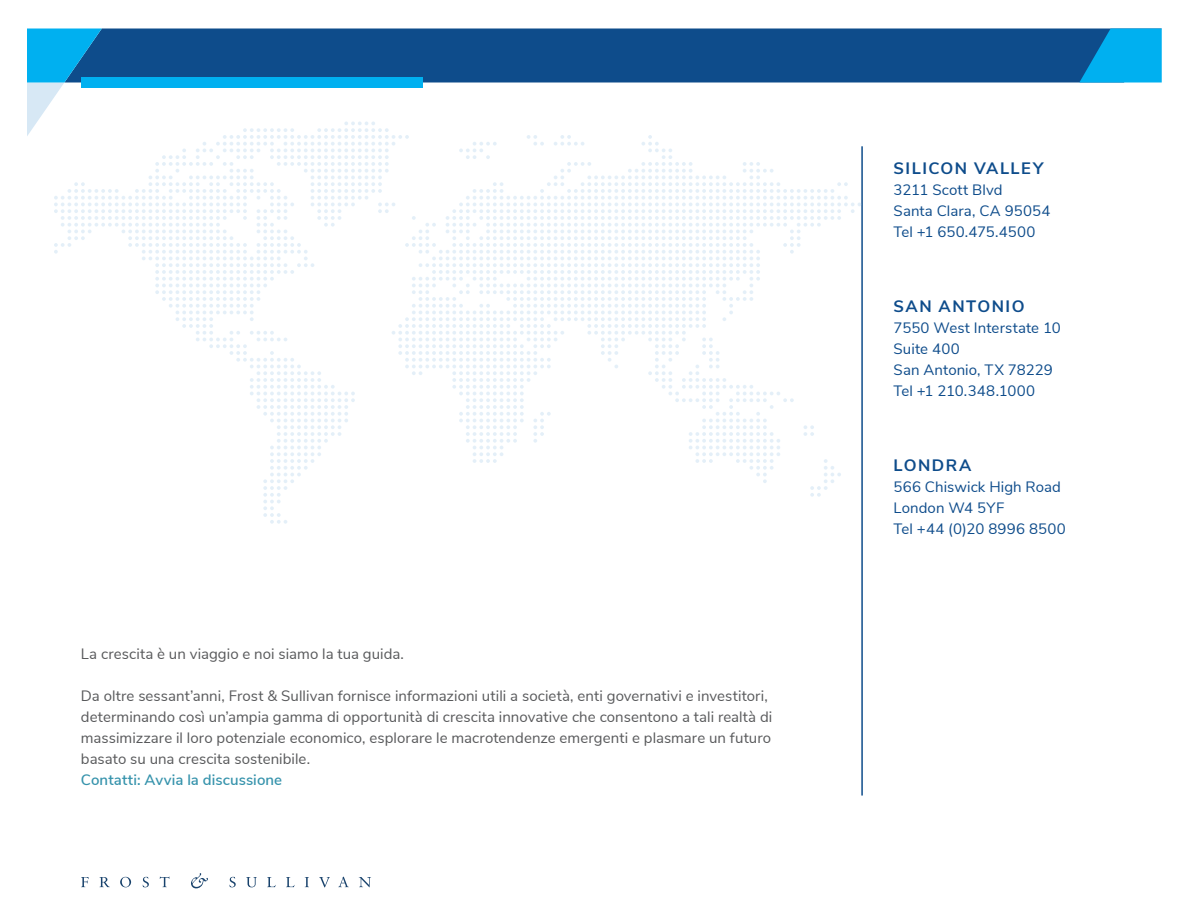
<style>
.page{position:relative;width:1188px;height:918px;background:#fff}
.page>*{position:absolute;margin:0;border:0;box-sizing:border-box;transform-origin:0 0}
.t1{font:700 16.5px "Nunito Sans";letter-spacing:.085em;color:#0e4c8b}
.t2{font:15px/21px "Nunito Sans";letter-spacing:.005em;color:#58595b}
.t3{font:15px/21px "Nunito Sans";letter-spacing:.005em;color:#0e4c8b}
.t4{font:600 15px "Nunito Sans";letter-spacing:.005em;color:#3693ac}
</style>
<div class="page">
<div style="left:861px;top:28px;width:301px;height:54px;background:#0e4c8b"></div>
<svg style="left:1079px;top:29px;width:83px;height:54px;background:#059ddc"></svg>
<svg style="left:81px;top:877px;width:8px;height:10px"></svg>
<svg style="left:100px;top:877px;width:10px;height:10px"></svg>
<svg style="left:120px;top:877px;width:11px;height:10px"></svg>
<svg style="left:143px;top:877px;width:6px;height:10px"></svg>
<svg style="left:160px;top:877px;width:9px;height:10px"></svg>
<svg style="left:229px;top:877px;width:7px;height:10px"></svg>
<svg style="left:246px;top:877px;width:11px;height:10px"></svg>
<svg style="left:267px;top:877px;width:9px;height:10px"></svg>
<svg style="left:286px;top:877px;width:9px;height:10px"></svg>
<svg style="left:305px;top:877px;width:4px;height:10px"></svg>
<svg style="left:319px;top:877px;width:11px;height:10px"></svg>
<svg style="left:338px;top:877px;width:11px;height:10px"></svg>
<svg style="left:359px;top:877px;width:12px;height:10px"></svg>
<svg style="left:191px;top:873px;width:17px;height:15px"></svg>
<hr style="left:861px;top:146px;width:2px;height:650px;background:#0e4c8b">
<svg style="left:27px;top:28px;width:834px;height:496px"></svg>
<p class="t2" style="left:81px;top:642px;width:325px">La crescita è un viaggio e noi siamo la tua guida.</p>
<p class="t2" style="left:81px;top:684px;width:693px">Da oltre sessant’anni, Frost &amp; Sullivan fornisce informazioni utili a società, enti governativi e investitori, determinando così un’ampia gamma di opportunità di crescita innovative che consentono a tali realtà di massimizzare il loro potenziale economico, esplorare le macrotendenze emergenti e plasmare un futuro basato su una crescita sostenibile.</p>
<p class="t4" style="left:81px;top:768px;width:203px">Contatti: Avvia la discussione</p>
<p class="t1" style="left:894px;top:156px;width:151px">SILICON VALLEY</p>
<p class="t3" style="left:894px;top:179px;width:158px">3211 Scott Blvd<br>Santa Clara, CA 95054<br>Tel +1 650.475.4500</p>
<p class="t1" style="left:894px;top:294px;width:132px">SAN ANTONIO</p>
<p class="t3" style="left:894px;top:317px;width:169px">7550 West Interstate 10<br>Suite 400<br>San Antonio, TX 78229<br>Tel +1 210.348.1000</p>
<p class="t1" style="left:894px;top:453px;width:79px">LONDRA</p>
<p class="t3" style="left:894px;top:476px;width:174px">566 Chiswick High Road<br>London W4 5YF<br>Tel +44 (0)20 8996 8500</p>
</div>
